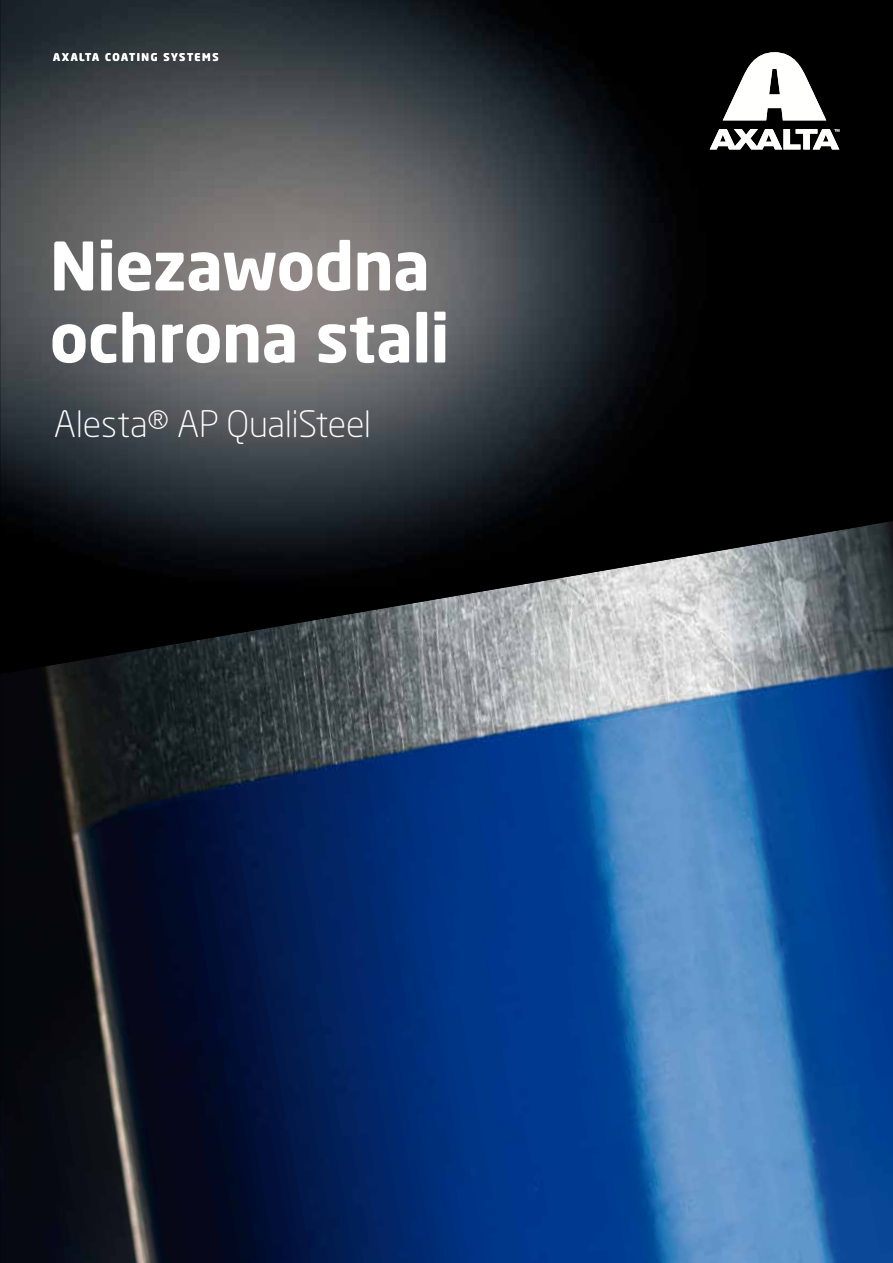
<style>
.page{position:relative;width:893px;height:1263px;background:#fff}
.page>*{position:absolute;margin:0;border:0;box-sizing:border-box;transform-origin:0 0}
.t1{font:700 66px/72px "Neo Sans Pro";letter-spacing:-.01em;color:#fff}
.t2{font:300 36px "Neo Sans Pro";letter-spacing:-.01em;color:#fff}
.t3{font:700 10.5px "Neo Sans Pro";letter-spacing:.14em;color:#fff}
</style>
<div class="page">
<img style="left:0;top:674px;width:893px;height:589px">
<svg style="left:865px;top:0;width:28px;height:674px;background:#0b0d0e"></svg>
<img style="left:0;top:0;width:865px;height:674px">
<svg style="left:710px;top:52px;width:129px;height:97px"></svg>
<p class="t3" style="left:53px;top:51px;width:167px">AXALTA COATING SYSTEMS</p>
<p class="t1" style="left:50px;top:228px;width:401px">Niezawodna ochrona stali</p>
<p class="t2" style="left:54px;top:403px;width:319px">Alesta® AP QualiSteel</p>
</div>
